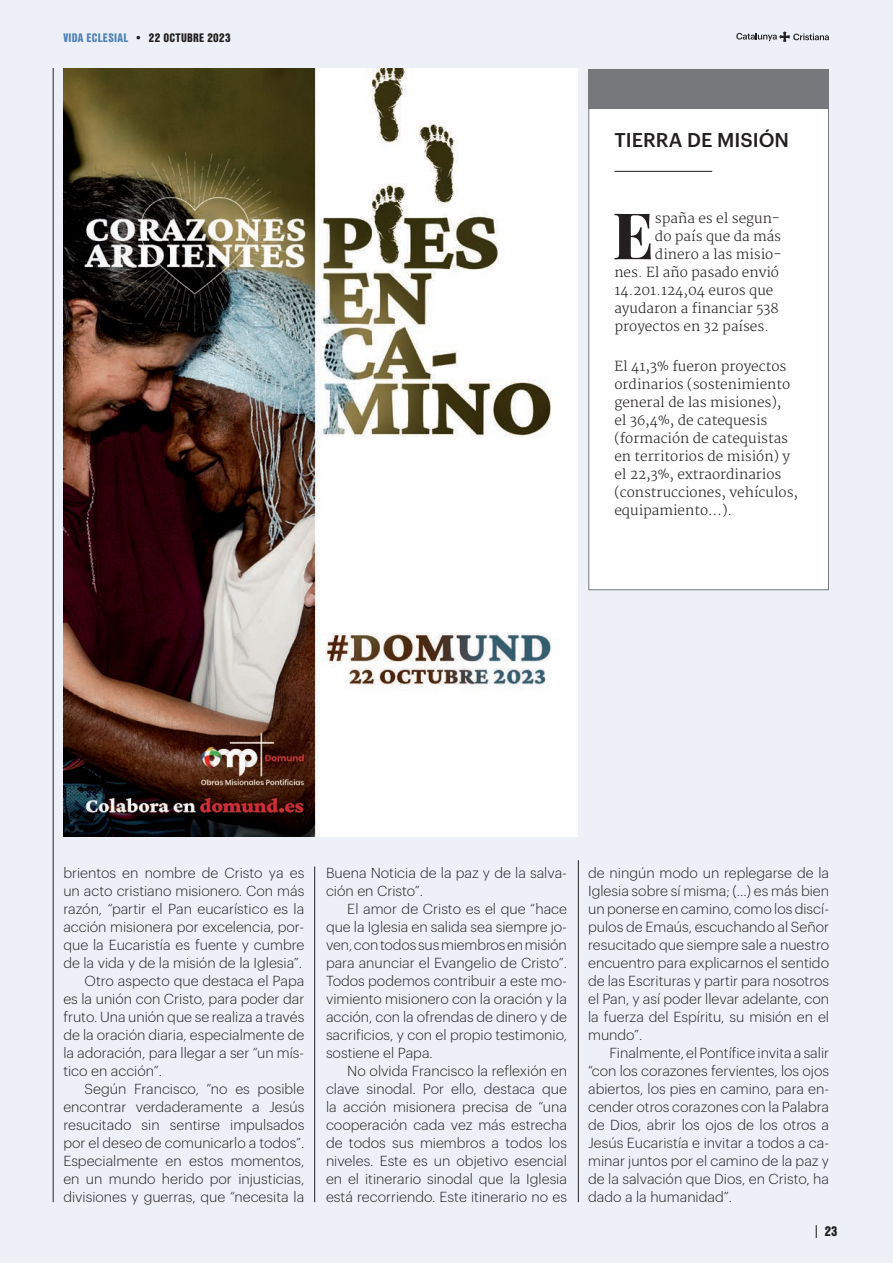
<style>
.page{position:relative;width:893px;height:1263px;background:#edf1f7}
.page>*{position:absolute;margin:0;border:0;box-sizing:border-box;transform-origin:0 0}
.TEXTO_PPAL_CAT{font:800 64.35px "Playfair Display";color:#231f20}
.t1{font:500 19.5px "Graphik";color:#231f20}
.TEXTO_PPAL_ESP_V_E{font:300 14.25px/18px "Graphik";color:#231f20;text-align:justify}
.TEXTO_PPAL_ESP_V_E-2{font:300 13.5px/18px "Merriweather";color:#231f20}
.TEXTO_PPAL_CAT-2{font:300 13.5px "Merriweather";color:#231f20}
.t2{font:900 13.5px "Nimbus San Con LOT";color:#231f20}
.t3{font:900 12px "Nimbus San Con LOT";letter-spacing:.025em;color:#231f20}
.s1{color:#5181b8}
</style>
<div class="page">
<div style="left:588px;top:99px;width:241px;height:491px;background:#fff;border:1px solid #76787b"></div>
<div style="left:588px;top:69px;width:241px;height:40px;background:#76787b"></div>
<hr style="left:614px;top:171px;width:98px;height:1px;background:#231f20">
<hr style="left:53px;top:68px;width:1px;height:1134px;background:#231f20">
<img style="left:64px;top:69px;width:514px;height:767px">
<hr style="left:314px;top:866px;width:1px;height:336px;background:#231f20">
<hr style="left:578px;top:860px;width:1px;height:342px;background:#231f20">
<svg style="left:736px;top:31px;width:93px;height:11px"></svg>
<svg style="left:816px;top:1225px;width:1px;height:13px"></svg>
<p class="t3" style="left:63px;top:28px;width:169px"><span class="s1">VIDA ECLESIAL</span> • 22 OCTUBRE 2023</p>
<p class="t1" style="left:614px;top:125px;width:176px">TIERRA DE MISIÓN</p>
<p class="TEXTO_PPAL_CAT" style="left:612px;top:185px;width:43px">E</p>
<p class="TEXTO_PPAL_CAT-2" style="left:655px;top:211px;width:127px">spaña es el segun-</p>
<p class="TEXTO_PPAL_CAT-2" style="left:655px;top:229px;width:128px">do país que da más</p>
<p class="TEXTO_PPAL_CAT-2" style="left:655px;top:247px;width:128px">dinero a las misio-</p>
<p class="TEXTO_PPAL_CAT-2" style="left:614px;top:265px;width:166px">nes. El año pasado envió</p>
<p class="TEXTO_PPAL_CAT-2" style="left:614px;top:283px;width:160px">14.201.124,04 euros que</p>
<p class="TEXTO_PPAL_CAT-2" style="left:614px;top:301px;width:166px">ayudaron a financiar 538</p>
<p class="TEXTO_PPAL_CAT-2" style="left:614px;top:319px;width:156px">proyectos en 32 países.</p>
<p class="TEXTO_PPAL_ESP_V_E-2" style="left:614px;top:358px;width:185px">El 41,3% fueron proyectos ordinarios (sostenimiento general de las misiones),<br>el 36,4%, de catequesis (formación de catequistas en territorios de misión) y el 22,3%, extraordinarios (construcciones, vehículos, equipamiento…).</p>
<p class="TEXTO_PPAL_ESP_V_E" style="left:63px;top:863px;width:242px">brientos en nombre de Cristo ya es un acto cristiano misionero. Con más razón, “partir el Pan eucarístico es la acción misionera por excelencia, por&shy;que la Eucaristía es fuente y cumbre de la vida y de la misión de la Iglesia”.</p>
<p class="TEXTO_PPAL_ESP_V_E" style="left:63px;top:971px;width:242px;text-indent:21px">Otro aspecto que destaca el Papa es la unión con Cristo, para poder dar fruto. Una unión que se realiza a través de la oración diaria, especialmente de la adoración, para llegar a ser “un mís&shy;tico en acción”.</p>
<p class="TEXTO_PPAL_ESP_V_E" style="left:63px;top:1079px;width:242px;text-indent:21px">Según Francisco, “no es posible encontrar verdaderamente a Jesús resucitado sin sentirse impulsados por el deseo de comunicarlo a todos”.<br>Especialmente en estos momentos, en un mundo herido por injusticias, divisiones y guerras, que “necesita la</p>
<p class="TEXTO_PPAL_ESP_V_E" style="left:326px;top:863px;width:242px">Buena Noticia de la paz y de la salva&shy;ción en Cristo”.</p>
<p class="TEXTO_PPAL_ESP_V_E" style="left:326px;top:899px;width:242px;text-indent:21px">El amor de Cristo es el que “hace que la Iglesia en salida sea siempre jo&shy;ven, con todos sus miembros en misión para anunciar el Evangelio de Cristo”.<br>Todos podemos contribuir a este mo&shy;vimiento misionero con la oración y la acción, con la ofrendas de dinero y de sacrificios, y con el propio testimonio, sostiene el Papa.</p>
<p class="TEXTO_PPAL_ESP_V_E" style="left:326px;top:1061px;width:242px;text-indent:21px">No olvida Francisco la reflexión en clave sinodal. Por ello, destaca que la acción misionera precisa de “una cooperación cada vez más estrecha de todos sus miembros a todos los niveles. Este es un objetivo esencial en el itinerario sinodal que la Iglesia está recorriendo. Este itinerario no es</p>
<p class="TEXTO_PPAL_ESP_V_E" style="left:588px;top:863px;width:242px">de ningún modo un replegarse de la Iglesia sobre sí misma; (…) es más bien un ponerse en camino, como los discí&shy;pulos de Emaús, escuchando al Señor resucitado que siempre sale a nuestro encuentro para explicarnos el sentido de las Escrituras y partir para nosotros el Pan, y así poder llevar adelante, con la fuerza del Espíritu, su misión en el mundo”.</p>
<p class="TEXTO_PPAL_ESP_V_E" style="left:588px;top:1043px;width:242px;text-indent:21px">Finalmente, el Pontífice invita a salir “con los corazones fervientes, los ojos abiertos, los pies en camino, para en&shy;cender otros corazones con la Palabra de Dios, abrir los ojos de los otros a Jesús Eucaristía e invitar a todos a ca&shy;minar juntos por el camino de la paz y de la salvación que Dios, en Cristo, ha dado a la humanidad”.</p>
<p class="t2" style="left:825px;top:1221px;width:14px">23</p>
</div>
